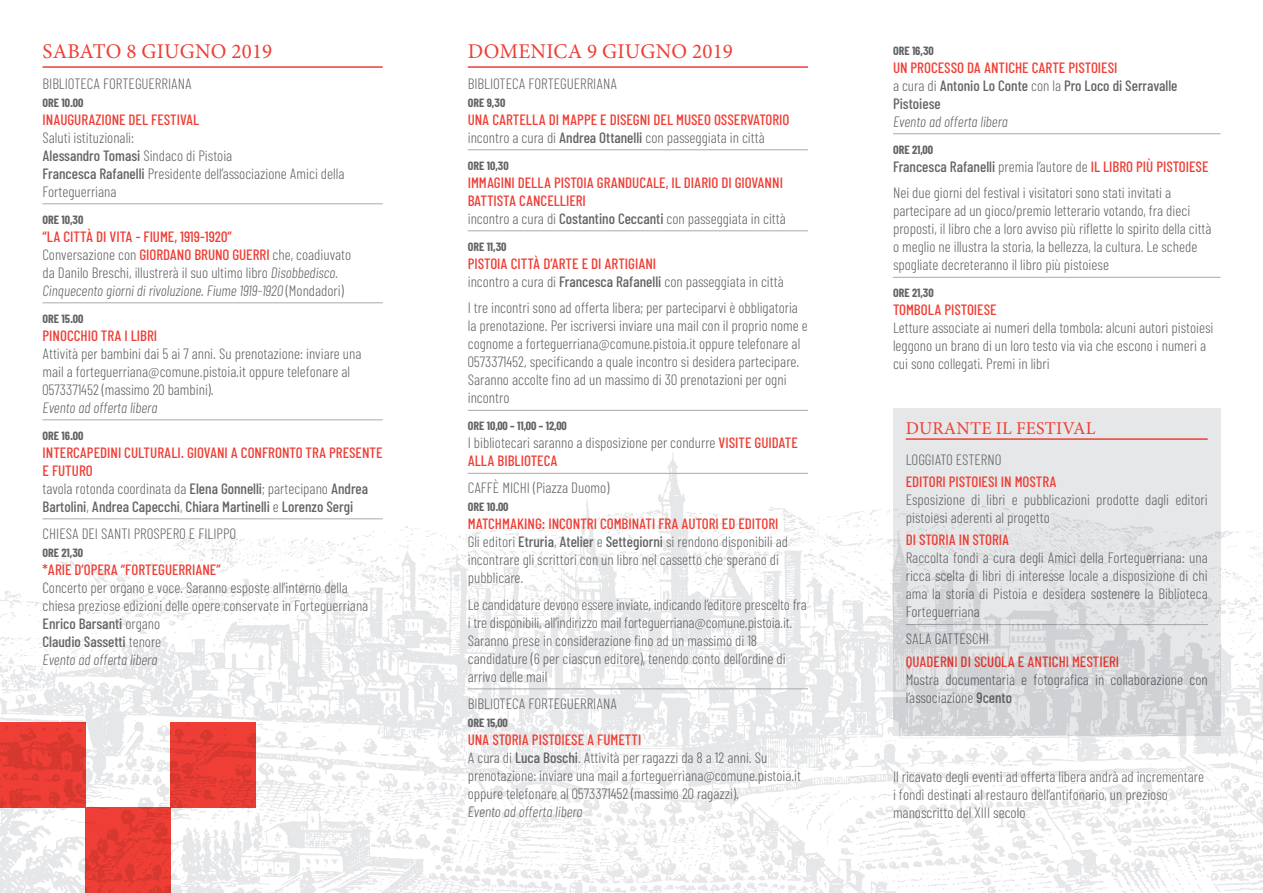
<style>
.page{position:relative;width:1263px;height:893px;background:#fff}
.page>*{position:absolute;margin:0;border:0;box-sizing:border-box;transform-origin:0 0}
.t1{font:21px "Minion Pro";letter-spacing:.01em;color:#ee3e35}
.t2{font:18px "Minion Pro";letter-spacing:.01em;color:#ee3e35}
.t3{font:300 15px/18px "Barlow Condensed";color:#636366}
.t4{font:500 15px/18px "Barlow Condensed";color:#ee3e35}
.t5{font:500 15px/18px "Barlow Condensed";color:#636366}
.t6{font:italic 300 15px "Barlow Condensed";color:#636366}
.t7{font:700 12px "Barlow Condensed";color:#636366}
.s1{font-weight:500}
.s2{font-weight:500;color:#ee3e35}
.s3{font-style:italic}
.s4{color:#ee3e35}
.s5{font-weight:300}
.s6{font-weight:300;color:#636366}
.s7{color:#636366}
</style>
<div class="page">
<img style="left:0;top:276px;width:1263px;height:617px">
<hr style="left:43px;top:66px;width:340px;height:2px;background:#ee3e35">
<hr style="left:43px;top:203px;width:340px;height:1px;background:#a8a9ad">
<hr style="left:43px;top:302px;width:340px;height:1px;background:#a8a9ad">
<hr style="left:43px;top:419px;width:340px;height:1px;background:#a8a9ad">
<hr style="left:43px;top:518px;width:340px;height:1px;background:#a8a9ad">
<hr style="left:468px;top:66px;width:340px;height:2px;background:#ee3e35">
<hr style="left:468px;top:149px;width:340px;height:1px;background:#a8a9ad">
<hr style="left:468px;top:230px;width:340px;height:1px;background:#a8a9ad">
<hr style="left:468px;top:410px;width:340px;height:1px;background:#a8a9ad">
<hr style="left:468px;top:473px;width:340px;height:1px;background:#a8a9ad">
<hr style="left:468px;top:688px;width:340px;height:1px;background:#a8a9ad">
<hr style="left:893px;top:133px;width:327px;height:1px;background:#a8a9ad">
<hr style="left:893px;top:277px;width:327px;height:1px;background:#a8a9ad">
<svg style="left:893px;top:408px;width:327px;height:328px;fill:#e6e7e9"></svg>
<hr style="left:906px;top:438px;width:302px;height:2px;background:#ee3e35">
<hr style="left:906px;top:624px;width:302px;height:1px;background:#a8a9ad">
<svg style="left:170px;top:723px;width:85px;height:85px;fill:#ee3e35"></svg>
<hr style="left:170px;top:892px;width:85px;height:1px;background:#ee3e35">
<hr style="left:0;top:892px;width:85px;height:1px;background:#ee3e35">
<svg style="left:0;top:723px;width:85px;height:85px;fill:#ed3d34"></svg>
<svg style="left:85px;top:808px;width:85px;height:85px;fill:#ee3e35"></svg>
<h1 class="t1" style="left:43px;top:39px;width:231px">SABATO 8 GIUGNO 2019</h1>
<p class="t3" style="left:43px;top:74px;width:151px">BIBLIOTECA FORTEGUERRIANA</p>
<p class="t7" style="left:43px;top:95px;width:42px">ORE 10.00</p>
<p class="t4" style="left:43px;top:110px;width:158px">INAUGURAZIONE DEL FESTIVAL</p>
<p class="t3" style="left:43px;top:128px;width:303px">Saluti istituzionali:<br><span class="s1">Alessandro Tomasi</span> Sindaco di Pistoia<br><span class="s1">Francesca Rafanelli</span> Presidente dell’associazione Amici della Forteguerriana</p>
<p class="t7" style="left:43px;top:212px;width:42px">ORE 10,30</p>
<p class="t3" style="left:43px;top:227px;width:310px"><span class="s2">“LA CITTÀ DI VITA - FIUME, 1919-1920”<br></span>Conversazione con <span class="s2">GIORDANO BRUNO GUERRI</span> che, coadiuvato da Danilo Breschi, illustrerà il suo ultimo libro <span class="s3">Disobbedisco.<br>Cinquecento giorni di rivoluzione. Fiume 1919-1920</span> (Mondadori)</p>
<p class="t7" style="left:43px;top:311px;width:42px">ORE 15.00</p>
<p class="t4" style="left:43px;top:326px;width:116px">PINOCCHIO TRA I LIBRI</p>
<p class="t3" style="left:43px;top:344px;width:320px">Attività per bambini dai 5 ai 7 anni. Su prenotazione: inviare una mail a forteguerriana@comune.pistoia.it oppure telefonare al<br>0573371452 (massimo 20 bambini).</p>
<p class="t6" style="left:43px;top:398px;width:116px">Evento ad offerta libera</p>
<p class="t7" style="left:43px;top:428px;width:42px">ORE 16.00</p>
<p class="t5" style="left:43px;top:443px;width:342px"><span class="s4">INTERCAPEDINI CULTURALI. GIOVANI A CONFRONTO TRA PRESENTE E FUTURO<br></span><span class="s5">tavola rotonda coordinata da</span> Elena Gonnelli<span class="s5">; partecipano</span> Andrea Bartolini<span class="s5">,</span> Andrea Capecchi<span class="s5">,</span> Chiara Martinelli <span class="s5">e</span> Lorenzo Sergi</p>
<p class="t3" style="left:43px;top:524px;width:195px">CHIESA DEI SANTI PROSPERO E FILIPPO</p>
<p class="t7" style="left:43px;top:545px;width:42px">ORE 21,30</p>
<p class="t4" style="left:43px;top:560px;width:180px">*ARIE D’OPERA “FORTEGUERRIANE”</p>
<p class="t3" style="left:43px;top:578px;width:327px">Concerto per organo e voce. Saranno esposte all’interno della chiesa preziose edizioni delle opere conservate in Forteguerriana <span class="s1">Enrico Barsanti</span> organo<br><span class="s1">Claudio Sassetti</span> tenore<br><span class="s3">Evento ad offerta libera</span></p>
<h1 class="t1" style="left:468px;top:39px;width:267px">DOMENICA 9 GIUGNO 2019</h1>
<p class="t3" style="left:468px;top:74px;width:151px">BIBLIOTECA FORTEGUERRIANA</p>
<p class="t7" style="left:468px;top:95px;width:39px">ORE 9,30</p>
<p class="t4" style="left:468px;top:110px;width:323px">UNA CARTELLA DI MAPPE E DISEGNI DEL MUSEO OSSERVATORIO <span class="s6">incontro a cura di</span> <span class="s7">Andrea Ottanelli</span> <span class="s6">con passeggiata in città</span></p>
<p class="t7" style="left:468px;top:158px;width:42px">ORE 10,30</p>
<p class="t4" style="left:468px;top:173px;width:319px">IMMAGINI DELLA PISTOIA GRANDUCALE, IL DIARIO DI GIOVANNI<br>BATTISTA CANCELLIERI<br><span class="s6">incontro a cura di</span> <span class="s7">Costantino Ceccanti</span> <span class="s6">con passeggiata in città</span></p>
<p class="t7" style="left:468px;top:239px;width:40px">ORE 11,30</p>
<p class="t3" style="left:468px;top:254px;width:317px"><span class="s2">PISTOIA CITTÀ D’ARTE E DI ARTIGIANI<br></span>incontro a cura di <span class="s1">Francesca Rafanelli</span> con passeggiata in città</p>
<p class="t3" style="left:468px;top:298px;width:342px">I tre incontri sono ad offerta libera; per parteciparvi è obbligatoria la prenotazione. Per iscriversi inviare una mail con il proprio nome e cognome a forteguerriana@comune.pistoia.it oppure telefonare al 0573371452, specificando a quale incontro si desidera partecipare.<br>Saranno accolte fino ad un massimo di 30 prenotazioni per ogni incontro</p>
<p class="t7" style="left:468px;top:418px;width:101px">ORE 10,00 – 11,00 – 12,00</p>
<p class="t3" style="left:468px;top:433px;width:332px">I bibliotecari saranno a disposizione per condurre <span class="s2">VISITE GUIDATE<br>ALLA BIBLIOTECA</span></p>
<p class="t3" style="left:468px;top:478px;width:143px">CAFFÈ MICHI (Piazza Duomo)</p>
<p class="t7" style="left:468px;top:499px;width:42px">ORE 10.00</p>
<p class="t3" style="left:468px;top:514px;width:322px"><span class="s2">MATCHMAKING: INCONTRI COMBINATI FRA AUTORI ED EDITORI </span>Gli editori <span class="s1">Etruria</span>, <span class="s1">Atelier</span> e <span class="s1">Settegiorni</span> si rendono disponibili ad incontrare gli scrittori con un libro nel cassetto che sperano di pubblicare.</p>
<p class="t3" style="left:468px;top:595px;width:340px">Le candidature devono essere inviate, indicando l’editore prescelto fra i tre disponibili, all’indirizzo mail forteguerriana@comune.pistoia.it.<br>Saranno prese in considerazione fino ad un massimo di 18 candidature (6 per ciascun editore), tenendo conto dell’ordine di arrivo delle mail</p>
<p class="t3" style="left:468px;top:694px;width:151px">BIBLIOTECA FORTEGUERRIANA</p>
<p class="t7" style="left:468px;top:715px;width:42px">ORE 15,00</p>
<p class="t3" style="left:468px;top:730px;width:335px"><span class="s2">UNA STORIA PISTOIESE A FUMETTI<br></span>A cura di <span class="s1">Luca Boschi</span>. Attività per ragazzi da 8 a 12 anni. Su prenotazione: inviare una mail a forteguerriana@comune.pistoia.it oppure telefonare al 0573371452 (massimo 20 ragazzi).</p>
<p class="t6" style="left:468px;top:802px;width:116px">Evento ad offerta libera</p>
<p class="t7" style="left:893px;top:43px;width:42px">ORE 16,30</p>
<p class="t5" style="left:893px;top:58px;width:286px"><span class="s4">UN PROCESSO DA ANTICHE CARTE PISTOIESI<br></span><span class="s5">a cura di</span> Antonio Lo Conte <span class="s5">con la</span> Pro Loco di Serravalle<br>Pistoiese</p>
<p class="t6" style="left:893px;top:112px;width:116px">Evento ad offerta libera</p>
<p class="t7" style="left:893px;top:142px;width:41px">ORE 21,00</p>
<p class="t3" style="left:893px;top:152px;width:317px;line-height:26.5px"><span class="s1">Francesca Rafanelli</span> premia l’autore de <span class="s2">IL LIBRO PIÙ PISTOIESE<br></span>Nei due giorni del festival i visitatori sono stati invitati a</p>
<p class="t3" style="left:893px;top:201px;width:320px">partecipare ad un gioco/premio letterario votando, fra dieci proposti, il libro che a loro avviso più riflette lo spirito della città o meglio ne illustra la storia, la bellezza, la cultura. Le schede spogliate decreteranno il libro più pistoiese</p>
<p class="t7" style="left:893px;top:285px;width:42px">ORE 21,30</p>
<p class="t4" style="left:893px;top:300px;width:105px">TOMBOLA PISTOIESE</p>
<p class="t3" style="left:893px;top:318px;width:322px">Letture associate ai numeri della tombola: alcuni autori pistoiesi leggono un brano di un loro testo via via che escono i numeri a cui sono collegati. Premi in libri</p>
<p class="t2" style="left:906px;top:418px;width:191px">DURANTE IL FESTIVAL</p>
<p class="t3" style="left:906px;top:450px;width:97px">LOGGIATO ESTERNO</p>
<p class="t4" style="left:906px;top:472px;width:152px">EDITORI PISTOIESI IN MOSTRA</p>
<p class="t3" style="left:906px;top:490px;width:303px">Esposizione di libri e pubblicazioni prodotte dagli editori pistoiesi aderenti al progetto</p>
<p class="t4" style="left:906px;top:531px;width:105px">DI STORIA IN STORIA</p>
<p class="t3" style="left:906px;top:549px;width:303px;text-align:justify">Raccolta fondi a cura degli Amici della Forteguerriana: una ricca scelta di libri di interesse locale a disposizione di chi ama la storia di Pistoia e desidera sostenere la Biblioteca Forteguerriana</p>
<p class="t3" style="left:906px;top:630px;width:85px">SALA GATTESCHI</p>
<p class="t4" style="left:906px;top:652px;width:215px">QUADERNI DI SCUOLA E ANTICHI MESTIERI</p>
<p class="t3" style="left:906px;top:670px;width:303px">Mostra documentaria e fotografica in collaborazione con l’associazione <span class="s1">9cento</span></p>
<p class="t3" style="left:893px;top:767px;width:313px">Il ricavato degli eventi ad offerta libera andrà ad incrementare i fondi destinati al restauro dell’antifonario, un prezioso manoscritto del XIII secolo</p>
</div>
